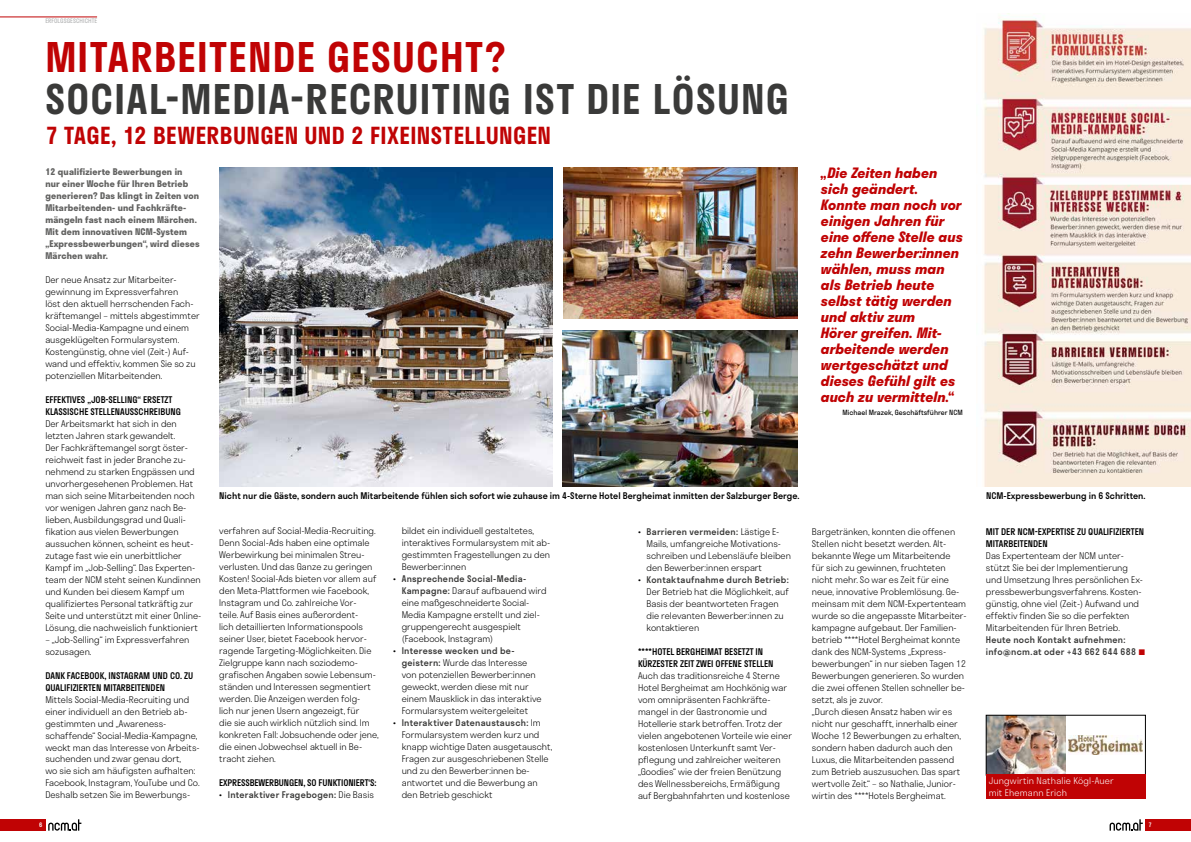
<style>
.page{position:relative;width:1191px;height:842px;background:#fff}
.page>*{position:absolute;margin:0;border:0;box-sizing:border-box;transform-origin:0 0}
.t1{font:600 40px "Stratos";letter-spacing:.035em;color:#3a3a39}
.t2{font:600 40px "Stratos";letter-spacing:.035em;color:#c00304}
.t3{font:600 23px "Stratos";letter-spacing:.02em;color:#c00304}
.t4{font:italic 700 14px/16px "Stratos";letter-spacing:.01em;color:#c00304}
.t5{font:300 9px/12px "Stratos";color:#000}
.t6{font:500 9px/12px "Stratos";color:#000}
.t7{font:700 9px/12px "Stratos";letter-spacing:.02em;color:#626261}
.t8{font:500 9px/12px "Stratos";letter-spacing:.03em;color:#3a3a39}
.t9{font:300 9px/12px "Stratos";letter-spacing:.02em;color:#fff}
.t10{font:7px "Stratos";color:#000}
.t11{font:6px "Stratos";letter-spacing:.01em;color:#b1b2b3}
.t12{font:500 6px "Stratos";color:#fff}
.s1{font-weight:300;color:#000}
.s2{font-weight:500;color:#3a3a39}
.s3{color:#c00304}
</style>
<div class="page">
<div style="left:0;top:819px;width:45px;height:12px;background:#c00304"></div>
<svg style="left:48px;top:819px;width:33px;height:12px"></svg>
<div style="left:1145px;top:819px;width:46px;height:12px;background:#c00304"></div>
<svg style="left:1109px;top:819px;width:33px;height:12px"></svg>
<hr style="left:0;top:17px;width:97px;height:1px;background:#c00304">
<img style="left:219px;top:167px;width:334px;height:320px">
<img style="left:988px;top:717px;width:77px;height:56px">
<div style="left:986px;top:715px;width:159px;height:60px;border:1px solid #000"></div>
<div style="left:986px;top:774px;width:159px;height:25px;background:#c00304"></div>
<img style="left:983px;top:13px;width:208px;height:473px">
<img style="left:563px;top:167px;width:234px;height:152px">
<img style="left:563px;top:331px;width:234px;height:156px">
<img style="left:1068px;top:736px;width:74px;height:19px">
<p class="t11" style="left:45px;top:16px;width:53px">ERFOLGSGESCHICHTE</p>
<h1 class="t2" style="left:45px;top:25px;width:461px">MITARBEITENDE GESUCHT?</h1>
<h1 class="t1" style="left:45px;top:67px;width:745px">SOCIAL-MEDIA-RECRUITING IST DIE LÖSUNG</h1>
<h2 class="t3" style="left:45px;top:117px;width:507px">7 TAGE, 12 BEWERBUNGEN UND 2 FIXEINSTELLUNGEN</h2>
<p class="t7" style="left:45px;top:165px;width:156px">12 qualifizierte Bewerbungen in<br>nur einer Woche für Ihren Betrieb generieren? Das klingt in Zeiten von<br>Mitarbeitenden- und Fachkräfte&shy;mängeln fast nach einem Märchen.<br>Mit dem innovativen NCM-System „Expressbewerbungen“, wird dieses<br>Märchen wahr.</p>
<p class="t5" style="left:45px;top:273px;width:156px">Der neue Ansatz zur Mitarbeiter&shy;gewinnung im Expressverfahren<br>löst den aktuell herrschenden Fach&shy;kräftemangel – mittels abgestimmter Social-Media-Kampagne und einem ausgeklügelten Formularsystem.<br>Kostengünstig, ohne viel (Zeit-) Auf&shy;wand und effektiv, kommen Sie so zu potenziellen Mitarbeitenden.</p>
<p class="t6" style="left:45px;top:393px;width:137px">EFFEKTIVES „JOB-SELLING“ ERSETZT<br>KLASSISCHE STELLENAUSSCHREIBUNG</p>
<p class="t5" style="left:45px;top:417px;width:158px">Der Arbeitsmarkt hat sich in den letzten Jahren stark gewandelt.<br>Der Fachkräftemangel sorgt öster&shy;reichweit fast in jeder Branche zu&shy;nehmend zu starken Engpässen und unvorhergesehenen Problemen. Hat man sich seine Mitarbeitenden noch vor wenigen Jahren ganz nach Be&shy;lieben, Ausbildungsgrad und Quali&shy;fikation aus vielen Bewerbungen aussuchen können, scheint es heut&shy;zutage fast wie ein unerbittlicher Kampf im „Job-Selling“. Das Experten&shy;team der NCM steht seinen Kundinnen und Kunden bei diesem Kampf um qualifiziertes Personal tatkräftig zur Seite und unterstützt mit einer Online-Lösung, die nachweislich funktioniert</p>
<p class="t5" style="left:45px;top:633px;width:146px">– „Job-Selling“ im Expressverfahren sozusagen.</p>
<p class="t6" style="left:45px;top:669px;width:149px">DANK FACEBOOK, INSTAGRAM UND CO. ZU<br>QUALIFIZIERTEN MITARBEITENDEN</p>
<p class="t5" style="left:45px;top:693px;width:156px">Mittels Social-Media-Recruiting und einer individuell an den Betrieb ab&shy;gestimmten und „Awareness&shy;schaffende“ Social-Media-Kampagne, weckt man das Interesse von Arbeits&shy;suchenden und zwar genau dort,<br>wo sie sich am häufigsten aufhalten:<br>Facebook, Instagram, YouTube und Co.<br>Deshalb setzen Sie im Bewerbungs-</p>
<p class="t6" style="left:219px;top:489px;width:581px">Nicht nur die Gäste, sondern auch Mitarbeitende fühlen sich sofort wie zuhause im 4-Sterne Hotel Bergheimat inmitten der Salzburger Berge.</p>
<p class="t5" style="left:219px;top:525px;width:161px">verfahren auf Social-Media-Recruiting.<br>Denn Social-Ads haben eine optimale Werbewirkung bei minimalen Streu&shy;verlusten. Und das Ganze zu geringen Kosten! Social-Ads bieten vor allem auf den Meta-Plattformen wie Facebook, Instagram und Co. zahlreiche Vor-<br>teile. Auf Basis eines außerordent-<br>lich detaillierten Informationspools seiner User, bietet Facebook hervor&shy;ragende Targeting-Möglichkeiten. Die Zielgruppe kann nach soziodemo&shy;grafischen Angaben sowie Lebensum&shy;ständen und Interessen segmentiert werden. Die Anzeigen werden folg-<br>lich nur jenen Usern angezeigt, für<br>die sie auch wirklich nützlich sind. Im konkreten Fall: Jobsuchende oder jene, die einen Jobwechsel aktuell in Be&shy;tracht ziehen.</p>
<p class="t6" style="left:219px;top:777px;width:159px">EXPRESSBEWERBUNGEN, SO FUNKTIONIERT‘S:</p>
<p class="t8" style="left:219px;top:789px;width:156px"><span class="s1">•</span> Interaktiver Fragebogen: <span class="s1">Die Basis</span></p>
<p class="t5" style="left:402px;top:525px;width:150px">bildet ein individuell gestaltetes, interaktives Formularsystem mit ab&shy;gestimmten Fragestellungen zu den<br>Bewerber:innen</p>
<p class="t5" style="left:402px;top:573px;width:146px;text-indent:-9px">• <span class="s2">Ansprechende Social-Media-<br>Kampagne:</span> Darauf aufbauend wird eine maßgeschneiderte Social-<br>Media Kampagne erstellt und ziel&shy;gruppengerecht ausgespielt (Facebook, Instagram)</p>
<p class="t5" style="left:402px;top:645px;width:141px;text-indent:-9px">• <span class="s2">Interesse wecken und be&shy;geistern:</span> Wurde das Interesse von potenziellen Bewerber:innen geweckt, werden diese mit nur einem Mausklick in das interaktive<br>Formularsystem weitergeleitet</p>
<p class="t5" style="left:402px;top:717px;width:152px;text-indent:-9px">• <span class="s2">Interaktiver Datenaustausch:</span> Im<br>Formularsystem werden kurz und knapp wichtige Daten ausgetauscht,<br>Fragen zur ausgeschriebenen Stelle und zu den Bewerber:innen be&shy;antwortet und die Bewerbung an den Betrieb geschickt</p>
<p class="t5" style="left:646px;top:525px;width:146px;text-indent:-9px">• <span class="s2">Barrieren vermeiden:</span> Lästige E-Mails, umfangreiche Motivations&shy;schreiben und Lebensläufe bleiben den Bewerber:innen erspart</p>
<p class="t5" style="left:646px;top:573px;width:144px;text-indent:-9px">• <span class="s2">Kontaktaufnahme durch Betrieb:<br></span>Der Betrieb hat die Möglichkeit, auf<br>Basis der beantworteten Fragen die relevanten Bewerber:innen zu kontaktieren</p>
<p class="t6" style="left:638px;top:645px;width:137px">****HOTEL BERGHEIMAT BESETZT IN<br>KÜRZESTER ZEIT ZWEI OFFENE STELLEN</p>
<p class="t5" style="left:638px;top:669px;width:155px">Auch das traditionsreiche 4 Sterne Hotel Bergheimat am Hochkönig war vom omnipräsenten Fachkräfte&shy;mangel in der Gastronomie und Hotellerie stark betroffen. Trotz der vielen angebotenen Vorteile wie einer kostenlosen Unterkunft samt Ver&shy;pflegung und zahlreicher weiteren „Goodies“ wie der freien Benützung des Wellnessbereichs, Ermäßigung auf Bergbahnfahrten und kostenlose</p>
<p class="t4" style="left:821px;top:164px;width:143px">„Die Zeiten haben sich geändert.<br>Konnte man noch vor einigen Jahren für eine offene Stelle aus zehn Bewerber:innen wählen, muss man als Betrieb heute selbst tätig werden und aktiv zum<br>Hörer greifen. Mit&shy;arbeitende werden wertgeschätzt und dieses Gefühl gilt es auch zu vermitteln.“</p>
<p class="t10" style="left:842px;top:406px;width:122px">Michael Mrazek, Geschäftsführer NCM</p>
<p class="t6" style="left:986px;top:489px;width:161px">NCM-Expressbewerbung in 6 Schritten.</p>
<p class="t5" style="left:812px;top:525px;width:156px">Bargetränken, konnten die offenen Stellen nicht besetzt werden. Alt&shy;bekannte Wege um Mitarbeitende<br>für sich zu gewinnen, fruchteten nicht mehr. So war es Zeit für eine neue, innovative Problemlösung. Ge&shy;meinsam mit dem NCM-Expertenteam wurde so die angepasste Mitarbeiter&shy;kampagne aufgebaut. Der Familien&shy;betrieb ****Hotel Bergheimat konnte dank des NCM-Systems „Express&shy;bewerbungen“ in nur sieben Tagen 12<br>Bewerbungen generieren. So wurden die zwei offenen Stellen schneller be&shy;setzt, als je zuvor.<br>„Durch diesen Ansatz haben wir es nicht nur geschafft, innerhalb einer Woche 12 Bewerbungen zu erhalten, sondern haben dadurch auch den Luxus, die Mitarbeitenden passend zum Betrieb auszusuchen. Das spart wertvolle Zeit.“ – so Nathalie, Junior&shy;wirtin des ****Hotels Bergheimat.</p>
<p class="t6" style="left:986px;top:525px;width:160px">MIT DER NCM-EXPERTISE ZU QUALIFIZIERTEN<br>MITARBEITENDEN</p>
<p class="t5" style="left:986px;top:549px;width:158px">Das Expertenteam der NCM unter&shy;stützt Sie bei der Implementierung und Umsetzung Ihres persönlichen Ex&shy;pressbewerbungsverfahrens. Kosten&shy;günstig, ohne viel (Zeit-) Aufwand und effektiv finden Sie so die perfekten Mitarbeitenden für Ihren Betrieb.</p>
<p class="t8" style="left:986px;top:633px;width:161px">Heute noch Kontakt aufnehmen: info@ncm.at oder +43 662 644 688 <span class="s3">■</span></p>
<p class="t9" style="left:988px;top:774px;width:127px">Jungwirtin Nathalie Kögl-Auer mit Ehemann Erich</p>
<p class="t12" style="left:39px;top:820px;width:5px">6</p>
<p class="t12" style="left:1148px;top:820px;width:5px">7</p>
</div>
